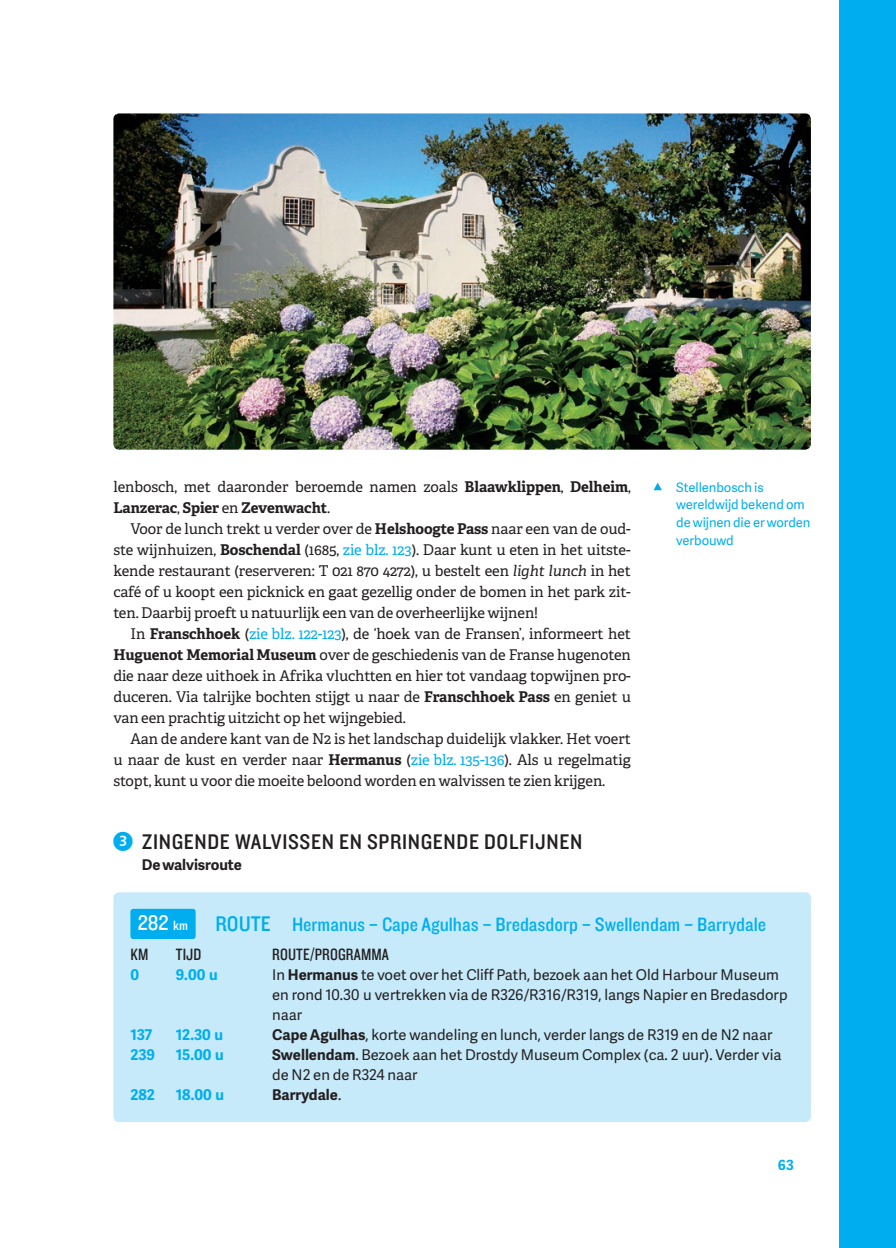
<style>
.page{position:relative;width:896px;height:1248px;background:#fff}
.page>*{position:absolute;margin:0;border:0;box-sizing:border-box;transform-origin:0 0}
.t1{font:22px "Knockout 30 Junior Welterwt";letter-spacing:.03em;color:#231f20}
.t2{font:20px "Knockout 30 Junior Welterwt";color:#00aeef}
.t3{font:17px "Knockout 29 Junior Ltweight";letter-spacing:.01em;color:#231f20}
.t4{font:14.8px/21px "Adelle";letter-spacing:-.005em;color:#231f20;text-align:justify}
.t5{font:14.8px/20px "Adelle Sans";color:#231f20}
.t6{font:700 14.8px "Adelle Sans";color:#00aeef}
.t7{font:700 14.8px "Adelle Sans";letter-spacing:-.005em;color:#231f20}
.t8{font:700 14px "Adelle Sans";color:#00aeef}
.t9{font:13px/17.6px "Adelle Sans";letter-spacing:-.005em;color:#00aeef}
.s1{font-weight:700}
.s2{color:#00aeef}
.s3{font-style:italic}
.s4{font-family:"Zahlen Kreis Quadr Stern";font-size:28px;color:#00aeef}
.s5{font-size:22px;color:#fff}
.s6{font-size:14px;color:#fff}
.s7{font-size:22px}
.s8{font-weight:400}
</style>
<div class="page">
<svg style="left:653px;top:482px;width:9px;height:8px"></svg>
<img style="left:113px;top:113px;width:698px;height:336px">
<div style="left:839px;top:0;width:57px;height:1247px;background:#00aeef"></div>
<div style="left:113px;top:892px;width:698px;height:229px;background:#c6eafa;border-radius:6px"></div>
<div style="left:130px;top:908px;width:66px;height:30px;background:#00aeef;border-radius:3px"></div>
<p class="t4" style="left:113px;top:475px;width:519px">lenbosch, met daaronder beroemde namen zoals <span class="s1">Blaawklippen</span>, <span class="s1">Delheim</span>,<br><span class="s1">Lanzerac</span>, <span class="s1">Spier</span> en <span class="s1">Zevenwacht</span>.</p>
<p class="t4" style="left:113px;top:517px;width:519px;text-indent:17px">Voor de lunch trekt u verder over de <span class="s1">Helshoogte Pass</span> naar een van de oud&shy;ste wijnhuizen, <span class="s1">Boschendal</span> (1685, <span class="s2">zie blz. 123</span>). Daar kunt u eten in het uitste&shy;kende restaurant (reserveren: T 021 870 4272), u bestelt een <span class="s3">light lunch</span> in het café of u koopt een picknick en gaat gezellig onder de bomen in het park zit&shy;ten. Daarbij proeft u natuurlijk een van de overheerlijke wijnen!</p>
<p class="t4" style="left:113px;top:622px;width:519px;text-indent:17px">In <span class="s1">Franschhoek</span> (<span class="s2">zie blz. 122-123</span>), de ‘hoek van de Fransen’, informeert het <span class="s1">Huguenot Memorial Museum</span> over de geschiedenis van de Franse hugenoten die naar deze uithoek in Afrika vluchtten en hier tot vandaag topwijnen pro&shy;duceren. Via talrijke bochten stijgt u naar de <span class="s1">Franschhoek Pass</span> en geniet u van een prachtig uitzicht op het wijngebied.</p>
<p class="t4" style="left:113px;top:727px;width:519px;text-indent:17px">Aan de andere kant van de N2 is het landschap duidelijk vlakker. Het voert u naar de kust en verder naar <span class="s1">Hermanus</span> (<span class="s2">zie blz. 135-136</span>). Als u regelmatig stopt, kunt u voor die moeite beloond worden en walvissen te zien krijgen.</p>
<h1 class="t1" style="left:113px;top:826px;width:470px"><span class="s4">C</span> ZINGENDE WALVISSEN EN SPRINGENDE DOLFIJNEN</h1>
<p class="t7" style="left:142px;top:853px;width:102px">De walvisroute</p>
<p class="t9" style="left:676px;top:478px;width:136px">Stellenbosch is wereldwijd bekend om de wijnen die er worden verbouwd</p>
<h2 class="t2" style="left:138px;top:910px;width:630px"><span class="s5">282</span> <span class="s6">km</span> <span class="s7">ROUTE</span> Hermanus – Cape Agulhas – Bredasdorp – Swellendam – Barrydale</h2>
<p class="t3" style="left:130px;top:943px;width:20px">KM</p>
<p class="t3" style="left:176px;top:943px;width:27px">TIJD</p>
<p class="t3" style="left:272px;top:943px;width:118px">ROUTE/PROGRAMMA</p>
<p class="t6" style="left:130px;top:963px;width:10px">0</p>
<p class="t6" style="left:176px;top:963px;width:43px">9.00 u</p>
<p class="t5" style="left:272px;top:963px;width:517px">In <span class="s1">Hermanus</span> te voet over het Cliff Path, bezoek aan het Old Harbour Museum en rond 10.30 u vertrekken via de R326/R316/R319, langs Napier en Bredasdorp naar</p>
<p class="t6" style="left:130px;top:1023px;width:24px">137</p>
<p class="t6" style="left:176px;top:1023px;width:49px">12.30 u</p>
<p class="t5" style="left:272px;top:1023px;width:502px"><span class="s1">Cape Agulhas</span>, korte wandeling en lunch, verder langs de R319 en de N2 naar</p>
<p class="t6" style="left:130px;top:1043px;width:26px">239</p>
<p class="t6" style="left:176px;top:1043px;width:50px">15.00 u</p>
<p class="t5" style="left:272px;top:1043px;width:511px"><span class="s1">Swellendam</span>. Bezoek aan het Drostdy Museum Complex (ca. 2 uur). Verder via de N2 en de R324 naar</p>
<p class="t6" style="left:130px;top:1083px;width:26px">282</p>
<p class="t6" style="left:176px;top:1083px;width:50px">18.00 u</p>
<p class="t7" style="left:272px;top:1083px;width:71px">Barrydale<span class="s8">.</span></p>
<p class="t8" style="left:778px;top:1154px;width:17px">63</p>
</div>
